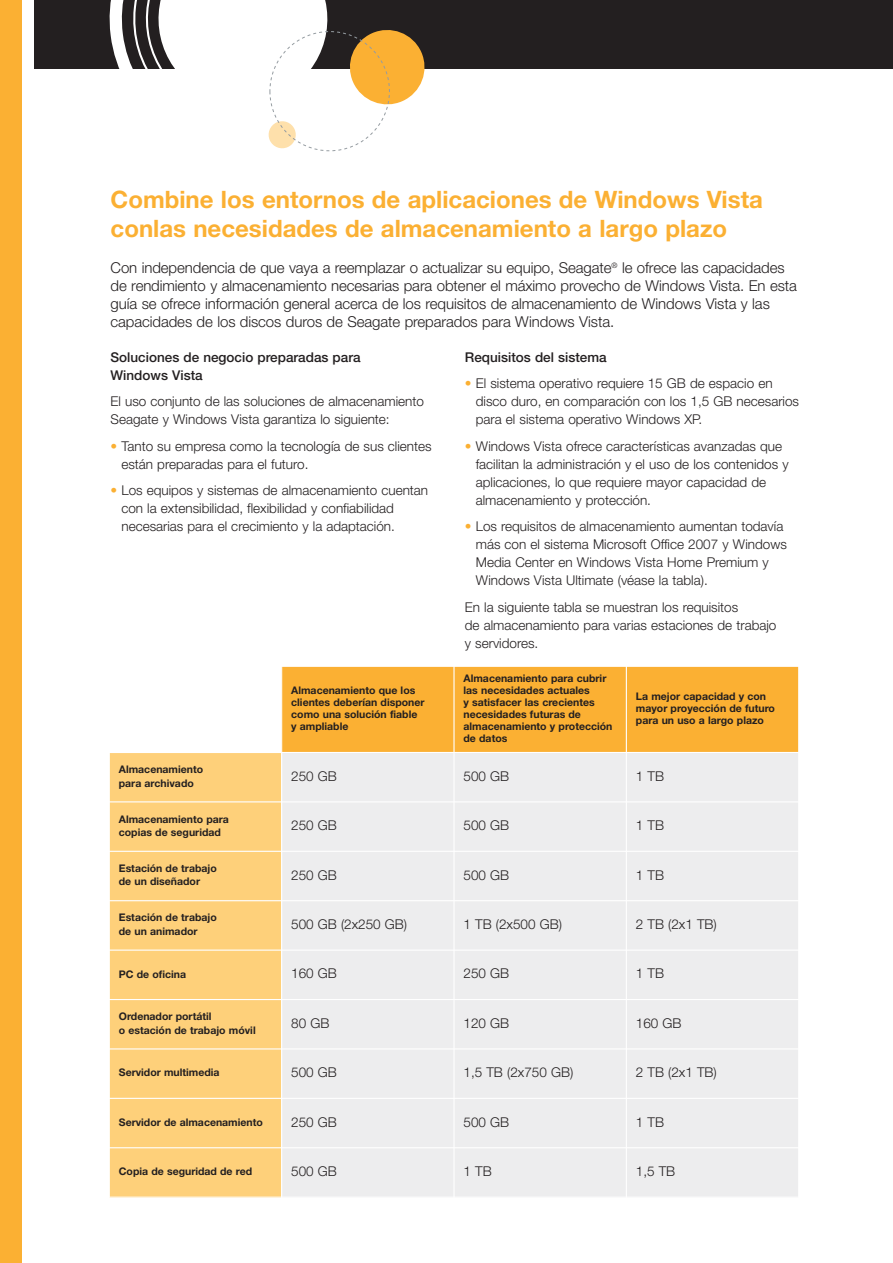
<style>
.page{position:relative;width:893px;height:1263px;background:#fff}
.page>*{position:absolute;margin:0;border:0;box-sizing:border-box;transform-origin:0 0}
.t1{font:700 24px/28.8px "Helvetica Neue";color:#fbb033}
.t2{font:300 15px/18px "Helvetica Neue";letter-spacing:-.005em;color:#231f20}
.t3{font:300 13.5px/18px "Helvetica Neue";color:#231f20}
.t4{font:500 13.5px/18px "Helvetica Neue";color:#231f20}
.t5{font:700 10.5px/12px "Helvetica Neue";color:#231f20}
.s1{color:#fbb033}
</style>
<div class="page">
<div style="left:0;top:0;width:21px;height:1263px;background:#fbb033"></div>
<div style="left:34px;top:0;width:859px;height:68px;background:#231f20"></div>
<svg style="left:110px;top:0;width:314px;height:150px"></svg>
<div style="left:282px;top:666px;width:172px;height:86px;background:#fbb033"></div>
<div style="left:454px;top:666px;width:172px;height:86px;background:#fbb033"></div>
<div style="left:626px;top:666px;width:173px;height:86px;background:#fbb033"></div>
<div style="left:109px;top:752px;width:173px;height:50px;background:#fed07a"></div>
<div style="left:282px;top:752px;width:172px;height:50px;background:#ededee"></div>
<div style="left:454px;top:752px;width:172px;height:50px;background:#ededee"></div>
<div style="left:626px;top:752px;width:173px;height:50px;background:#ededee"></div>
<div style="left:109px;top:802px;width:173px;height:49px;background:#fed07a"></div>
<div style="left:282px;top:802px;width:172px;height:49px;background:#ededee"></div>
<div style="left:454px;top:802px;width:172px;height:49px;background:#ededee"></div>
<div style="left:626px;top:802px;width:173px;height:49px;background:#ededee"></div>
<div style="left:109px;top:851px;width:173px;height:50px;background:#fed07a"></div>
<div style="left:282px;top:851px;width:172px;height:50px;background:#ededee"></div>
<div style="left:454px;top:851px;width:172px;height:50px;background:#ededee"></div>
<div style="left:626px;top:851px;width:173px;height:50px;background:#ededee"></div>
<div style="left:109px;top:901px;width:173px;height:49px;background:#fed07a"></div>
<div style="left:282px;top:901px;width:172px;height:49px;background:#ededee"></div>
<div style="left:454px;top:901px;width:172px;height:49px;background:#ededee"></div>
<div style="left:626px;top:901px;width:173px;height:49px;background:#ededee"></div>
<div style="left:109px;top:950px;width:173px;height:49px;background:#fed07a"></div>
<div style="left:282px;top:950px;width:172px;height:49px;background:#ededee"></div>
<div style="left:454px;top:950px;width:172px;height:49px;background:#ededee"></div>
<div style="left:626px;top:950px;width:173px;height:49px;background:#ededee"></div>
<div style="left:109px;top:999px;width:173px;height:50px;background:#fed07a"></div>
<div style="left:282px;top:999px;width:172px;height:50px;background:#ededee"></div>
<div style="left:454px;top:999px;width:172px;height:50px;background:#ededee"></div>
<div style="left:626px;top:999px;width:173px;height:50px;background:#ededee"></div>
<div style="left:109px;top:1049px;width:173px;height:49px;background:#fed07a"></div>
<div style="left:282px;top:1049px;width:172px;height:49px;background:#ededee"></div>
<div style="left:454px;top:1049px;width:172px;height:49px;background:#ededee"></div>
<div style="left:626px;top:1049px;width:173px;height:49px;background:#ededee"></div>
<div style="left:109px;top:1098px;width:173px;height:50px;background:#fed07a"></div>
<div style="left:282px;top:1098px;width:172px;height:50px;background:#ededee"></div>
<div style="left:454px;top:1098px;width:172px;height:50px;background:#ededee"></div>
<div style="left:626px;top:1098px;width:173px;height:50px;background:#ededee"></div>
<div style="left:109px;top:1148px;width:173px;height:50px;background:#fed07a"></div>
<div style="left:282px;top:1148px;width:172px;height:50px;background:#ededee"></div>
<div style="left:454px;top:1148px;width:172px;height:50px;background:#ededee"></div>
<div style="left:626px;top:1148px;width:173px;height:50px;background:#ededee"></div>
<hr style="left:109px;top:666px;width:1px;height:532px;background:#fff">
<hr style="left:281px;top:666px;width:1px;height:532px;background:#fff">
<hr style="left:453px;top:666px;width:2px;height:532px;background:#fff">
<hr style="left:626px;top:666px;width:1px;height:532px;background:#fff">
<hr style="left:798px;top:666px;width:1px;height:532px;background:#fff">
<hr style="left:109px;top:666px;width:690px;height:1px;background:#fff">
<hr style="left:109px;top:752px;width:690px;height:1px;background:#fff">
<hr style="left:109px;top:801px;width:690px;height:1px;background:#fff">
<hr style="left:109px;top:851px;width:690px;height:1px;background:#fff">
<hr style="left:109px;top:900px;width:690px;height:1px;background:#fff">
<hr style="left:109px;top:949px;width:690px;height:2px;background:#fff">
<hr style="left:109px;top:999px;width:690px;height:1px;background:#fff">
<hr style="left:109px;top:1048px;width:690px;height:1px;background:#fff">
<hr style="left:109px;top:1098px;width:690px;height:1px;background:#fff">
<hr style="left:109px;top:1147px;width:690px;height:1px;background:#fff">
<hr style="left:109px;top:1196px;width:690px;height:2px;background:#fff">
<p class="t1" style="left:111px;top:188px;width:654px">Combine los entornos de aplicaciones de Windows Vista conlas necesidades de almacenamiento a largo plazo</p>
<p class="t2" style="left:111px;top:260px;width:688px">Con independencia de que vaya a reemplazar o actualizar su equipo, Seagate<sup>®</sup> le ofrece las capacidades de rendimiento y almacenamiento necesarias para obtener el máximo provecho de Windows Vista. En esta guía se ofrece información general acerca de los requisitos de almacenamiento de Windows Vista y las capacidades de los discos duros de Seagate preparados para Windows Vista.</p>
<p class="t4" style="left:111px;top:349px;width:252px">Soluciones de negocio preparadas para<br>Windows Vista</p>
<p class="t3" style="left:111px;top:394px;width:315px">El uso conjunto de las soluciones de almacenamiento<br>Seagate y Windows Vista garantiza lo siguiente:</p>
<p class="t3" style="left:121px;top:438px;width:312px;text-indent:-11px"><span class="s1">•</span> Tanto su empresa como la tecnología de sus clientes están preparadas para el futuro.</p>
<p class="t3" style="left:121px;top:483px;width:308px;text-indent:-11px"><span class="s1">•</span> Los equipos y sistemas de almacenamiento cuentan con la extensibilidad, flexibilidad y confiabilidad necesarias para el crecimiento y la adaptación.</p>
<p class="t5" style="left:291px;top:685px;width:135px">Almacenamiento que los clientes deberían disponer como una solución fiable y ampliable</p>
<p class="t4" style="left:465px;top:349px;width:143px">Requisitos del sistema</p>
<p class="t3" style="left:476px;top:376px;width:325px;text-indent:-11px"><span class="s1">•</span> El sistema operativo requiere 15 GB de espacio en disco duro, en comparación con los 1,5 GB necesarios para el sistema operativo Windows XP.</p>
<p class="t3" style="left:476px;top:438px;width:314px;text-indent:-11px"><span class="s1">•</span> Windows Vista ofrece características avanzadas que facilitan la administración y el uso de los contenidos y aplicaciones, lo que requiere mayor capacidad de almacenamiento y protección.</p>
<p class="t3" style="left:476px;top:519px;width:313px;text-indent:-11px"><span class="s1">•</span> Los requisitos de almacenamiento aumentan todavía más con el sistema Microsoft Office 2007 y Windows Media Center en Windows Vista Home Premium y Windows Vista Ultimate (véase la tabla).</p>
<p class="t3" style="left:465px;top:599px;width:313px">En la siguiente tabla se muestran los requisitos<br>de almacenamiento para varias estaciones de trabajo y servidores.</p>
<p class="t5" style="left:464px;top:673px;width:150px">Almacenamiento para cubrir las necesidades actuales<br>y satisfacer las crecientes necesidades futuras de almacenamiento y protección de datos</p>
<p class="t5" style="left:636px;top:691px;width:141px">La mejor capacidad y con mayor proyección de futuro para un uso a largo plazo</p>
<p class="t5" style="left:119px;top:764px;width:86px;line-height:13.5px">Almacenamiento para archivado</p>
<p class="t3" style="left:291px;top:768px;width:47px">250 GB</p>
<p class="t3" style="left:464px;top:768px;width:47px">500 GB</p>
<p class="t3" style="left:636px;top:768px;width:30px">1 TB</p>
<p class="t5" style="left:119px;top:813px;width:112px;line-height:13.5px">Almacenamiento para copias de seguridad</p>
<p class="t3" style="left:291px;top:817px;width:47px">250 GB</p>
<p class="t3" style="left:464px;top:817px;width:47px">500 GB</p>
<p class="t3" style="left:636px;top:817px;width:30px">1 TB</p>
<p class="t5" style="left:119px;top:862px;width:99px;line-height:13.5px">Estación de trabajo de un diseñador</p>
<p class="t3" style="left:291px;top:867px;width:47px">250 GB</p>
<p class="t3" style="left:464px;top:867px;width:47px">500 GB</p>
<p class="t3" style="left:636px;top:867px;width:30px">1 TB</p>
<p class="t5" style="left:119px;top:912px;width:99px;line-height:13.5px">Estación de trabajo de un animador</p>
<p class="t3" style="left:291px;top:916px;width:117px">500 GB (2x250 GB)</p>
<p class="t3" style="left:464px;top:916px;width:100px">1 TB (2x500 GB)</p>
<p class="t3" style="left:636px;top:916px;width:82px">2 TB (2x1 TB)</p>
<p class="t5" style="left:119px;top:969px;width:69px">PC de oficina</p>
<p class="t3" style="left:291px;top:966px;width:47px">160 GB</p>
<p class="t3" style="left:464px;top:966px;width:47px">250 GB</p>
<p class="t3" style="left:636px;top:966px;width:30px">1 TB</p>
<p class="t5" style="left:119px;top:1011px;width:138px;line-height:13.5px">Ordenador portátil<br>o estación de trabajo móvil</p>
<p class="t3" style="left:291px;top:1015px;width:40px">80 GB</p>
<p class="t3" style="left:464px;top:1015px;width:47px">120 GB</p>
<p class="t3" style="left:636px;top:1015px;width:47px">160 GB</p>
<p class="t5" style="left:119px;top:1067px;width:102px">Servidor multimedia</p>
<p class="t3" style="left:291px;top:1065px;width:47px">500 GB</p>
<p class="t3" style="left:464px;top:1065px;width:111px">1,5 TB (2x750 GB)</p>
<p class="t3" style="left:636px;top:1065px;width:82px">2 TB (2x1 TB)</p>
<p class="t5" style="left:119px;top:1117px;width:146px">Servidor de almacenamiento</p>
<p class="t3" style="left:291px;top:1114px;width:47px">250 GB</p>
<p class="t3" style="left:464px;top:1114px;width:47px">500 GB</p>
<p class="t3" style="left:636px;top:1114px;width:30px">1 TB</p>
<p class="t5" style="left:119px;top:1166px;width:135px">Copia de seguridad de red</p>
<p class="t3" style="left:291px;top:1163px;width:47px">500 GB</p>
<p class="t3" style="left:464px;top:1163px;width:30px">1 TB</p>
<p class="t3" style="left:636px;top:1163px;width:41px">1,5 TB</p>
</div>
